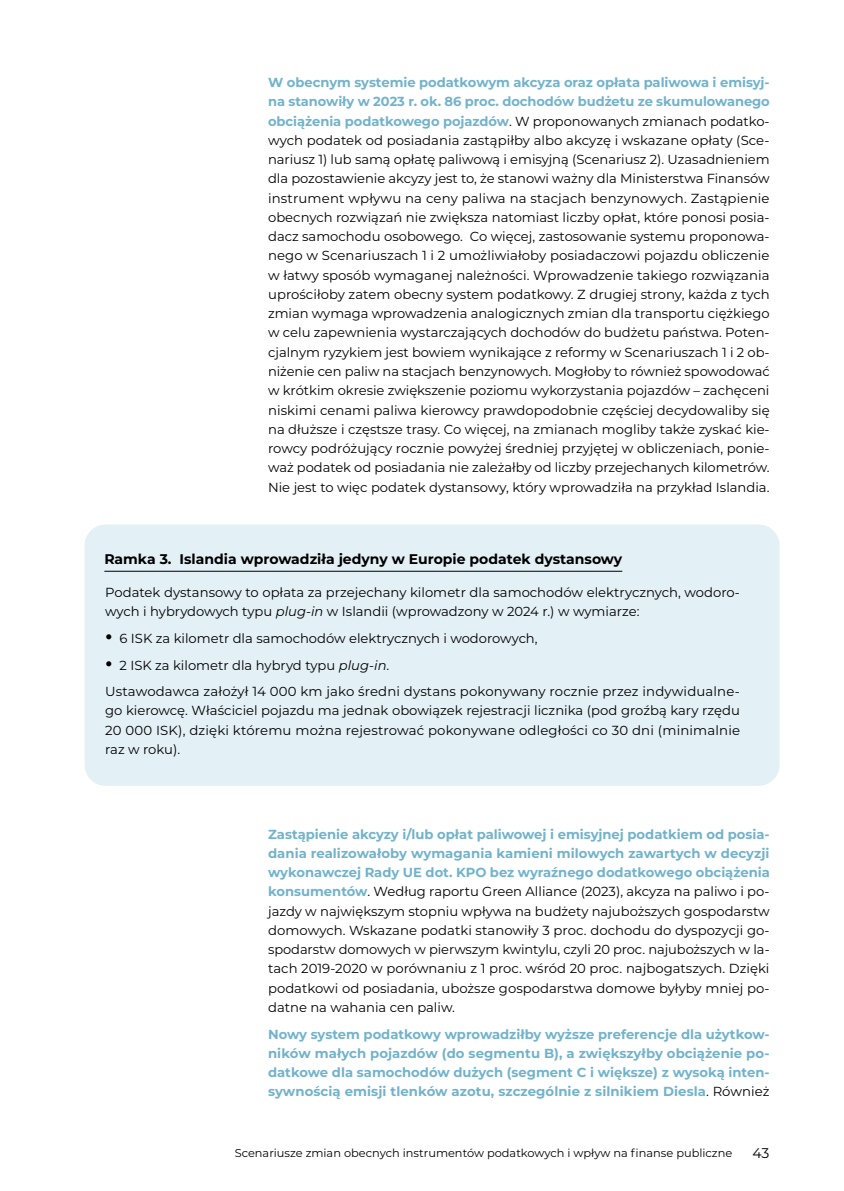
<style>
.page{position:relative;width:844px;height:1191px;background:#fff}
.page>*{position:absolute;margin:0;border:0;box-sizing:border-box;transform-origin:0 0}
.t1{font:700 14px "Montserrat";color:#000}
.t2{font:14px "Montserrat";color:#000}
.t3{font:13.12px/19.2px "Montserrat";color:#000;text-align:justify}
.t4{font:700 13.12px/19.2px "Montserrat";letter-spacing:.005em;color:#72b3cc;text-align:justify}
.t5{font:11.38px "Montserrat";color:#000}
.s1{font-weight:700;color:#72b3cc}
.s2{font-style:italic}
.s3{font-family:"Minion Pro";font-size:19.25px}
.s4{font-weight:400;color:#000}
</style>
<div class="page">
<div style="left:84px;top:524px;width:695px;height:262px;background:#e3f0f5;border-radius:21px"></div>
<hr style="left:104px;top:571px;width:518px;height:1px;background:#000">
<p class="t3" style="left:268px;top:72px;width:503px"><span class="s1">W obecnym systemie podatkowym akcyza oraz opłata paliwowa i emisyj&shy;na stanowiły w 2023 r. ok. 86 proc. dochodów budżetu ze skumulowanego obciążenia podatkowego pojazdów</span>. W proponowanych zmianach podatko&shy;wych podatek od posiadania zastąpiłby albo akcyzę i wskazane opłaty (Sce&shy;nariusz 1) lub samą opłatę paliwową i emisyjną (Scenariusz 2). Uzasadnieniem dla pozostawienie akcyzy jest to, że stanowi ważny dla Ministerstwa Finansów instrument wpływu na ceny paliwa na stacjach benzynowych. Zastąpienie obecnych rozwiązań nie zwiększa natomiast liczby opłat, które ponosi posia&shy;dacz samochodu osobowego. Co więcej, zastosowanie systemu proponowa&shy;nego w Scenariuszach 1 i 2 umożliwiałoby posiadaczowi pojazdu obliczenie w łatwy sposób wymaganej należności. Wprowadzenie takiego rozwiązania uprościłoby zatem obecny system podatkowy. Z drugiej strony, każda z tych zmian wymaga wprowadzenia analogicznych zmian dla transportu ciężkiego w celu zapewnienia wystarczających dochodów do budżetu państwa. Poten&shy;cjalnym ryzykiem jest bowiem wynikające z reformy w Scenariuszach 1 i 2 ob&shy;niżenie cen paliw na stacjach benzynowych. Mogłoby to również spowodować w krótkim okresie zwiększenie poziomu wykorzystania pojazdów – zachęceni niskimi cenami paliwa kierowcy prawdopodobnie częściej decydowaliby się na dłuższe i częstsze trasy. Co więcej, na zmianach mogliby także zyskać kie&shy;rowcy podróżujący rocznie powyżej średniej przyjętej w obliczeniach, ponie&shy;waż podatek od posiadania nie zależałby od liczby przejechanych kilometrów.<br>Nie jest to więc podatek dystansowy, który wprowadziła na przykład Islandia.</p>
<p class="t1" style="left:104px;top:549px;width:519px">Ramka 3. Islandia wprowadziła jedyny w Europie podatek dystansowy</p>
<p class="t3" style="left:105px;top:582px;width:636px">Podatek dystansowy to opłata za przejechany kilometr dla samochodów elektrycznych, wodoro&shy;wych i hybrydowych typu <span class="s2">plug-in</span> w Islandii (wprowadzony w 2024 r.) w wymiarze:</p>
<p class="t3" style="left:105px;top:628px;width:434px"><span class="s3">•</span> 6 ISK za kilometr dla samochodów elektrycznych i wodorowych,</p>
<p class="t3" style="left:105px;top:651px;width:636px;line-height:26.8px"><span class="s3">•</span> 2 ISK za kilometr dla hybryd typu <span class="s2">plug-in</span>.<br>Ustawodawca założył 14 000 km jako średni dystans pokonywany rocznie przez indywidualne-</p>
<p class="t3" style="left:105px;top:700px;width:636px">go kierowcę. Właściciel pojazdu ma jednak obowiązek rejestracji licznika (pod groźbą kary rzędu 20 000 ISK), dzięki któremu można rejestrować pokonywane odległości co 30 dni (minimalnie raz w roku).</p>
<p class="t3" style="left:268px;top:824px;width:503px"><span class="s1">Zastąpienie akcyzy i/lub opłat paliwowej i emisyjnej podatkiem od posia&shy;dania realizowałoby wymagania kamieni milowych zawartych w decyzji wykonawczej Rady UE dot. KPO bez wyraźnego dodatkowego obciążenia konsumentów</span>. Według raportu Green Alliance (2023), akcyza na paliwo i po&shy;jazdy w największym stopniu wpływa na budżety najuboższych gospodarstw domowych. Wskazane podatki stanowiły 3 proc. dochodu do dyspozycji go&shy;spodarstw domowych w pierwszym kwintylu, czyli 20 proc. najuboższych w la&shy;tach 2019-2020 w porównaniu z 1 proc. wśród 20 proc. najbogatszych. Dzięki podatkowi od posiadania, uboższe gospodarstwa domowe byłyby mniej po&shy;datne na wahania cen paliw.</p>
<p class="t4" style="left:268px;top:1023px;width:503px">Nowy system podatkowy wprowadziłby wyższe preferencje dla użytkow&shy;ników małych pojazdów (do segmentu B), a zwiększyłby obciążenie po&shy;datkowe dla samochodów dużych (segment C i większe) z wysoką inten&shy;sywnością emisji tlenków azotu, szczególnie z silnikiem Diesla<span class="s4">. Również</span></p>
<p class="t5" style="left:235px;top:1144px;width:499px">Scenariusze zmian obecnych instrumentów podatkowych i wpływ na finanse publiczne</p>
<p class="t2" style="left:752px;top:1143px;width:18px">43</p>
</div>
